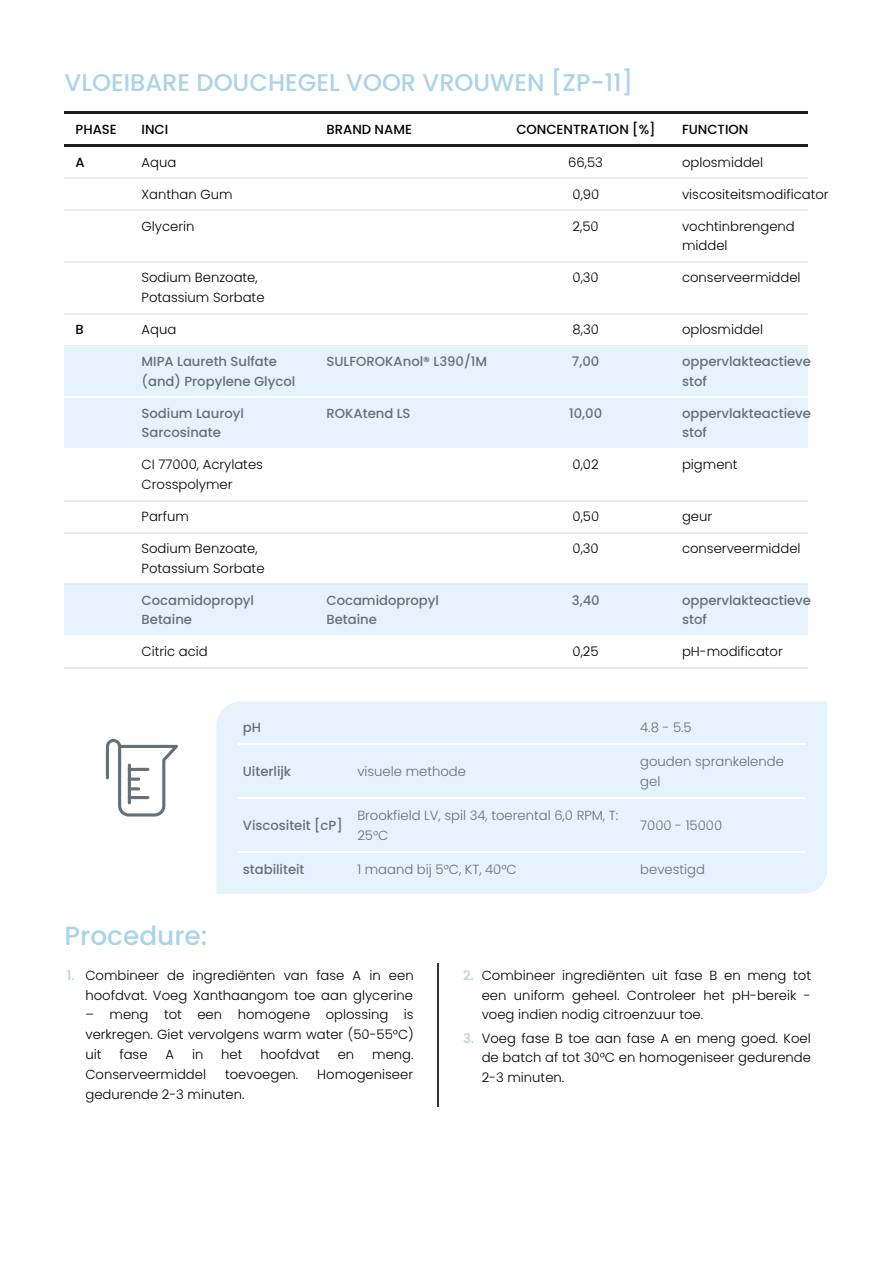
<style>
.page{position:relative;width:893px;height:1263px;background:#fff}
.page>*{position:absolute;margin:0;border:0;box-sizing:border-box;transform-origin:0 0}
.t1{font:500 26.4px "Poppins";letter-spacing:.005em;color:#abd3ea}
.t2{font:24.15px "Medium Poppins";letter-spacing:.005em;color:#abd3ea}
.t3{font:13.2px/19.8px "Light Poppins";letter-spacing:.005em;color:#000}
.t4{font:500 13.2px/19.8px "Poppins";letter-spacing:.005em;color:#657079}
.t5{font:13.2px/19.8px "Light Poppins";letter-spacing:.005em;color:#657079}
.t6{font:500 13.2px "Poppins";letter-spacing:.005em;color:#000}
.s1{font-family:"Poppins";font-weight:500;color:#abd3ea}
</style>
<div class="page">
<hr style="left:64px;top:112px;width:743px;height:2px;background:#1d1d1b">
<hr style="left:64px;top:145px;width:743px;height:2px;background:#1d1d1b">
<hr style="left:64px;top:178px;width:743px;height:1px;background:#e7ebeb">
<hr style="left:64px;top:210px;width:743px;height:1px;background:#e7ebeb">
<hr style="left:64px;top:261px;width:743px;height:2px;background:#e7ebeb">
<hr style="left:64px;top:313px;width:743px;height:1px;background:#e7ebeb">
<hr style="left:64px;top:345px;width:743px;height:1px;background:#e7ebeb">
<div style="left:64px;top:346px;width:743px;height:52px;background:#e5f3fd"></div>
<hr style="left:64px;top:397px;width:743px;height:1px;background:#fff">
<div style="left:64px;top:398px;width:743px;height:52px;background:#e5f3fd"></div>
<hr style="left:64px;top:448px;width:743px;height:2px;background:#fff">
<hr style="left:64px;top:500px;width:743px;height:1px;background:#e7ebeb">
<hr style="left:64px;top:532px;width:743px;height:1px;background:#e7ebeb">
<hr style="left:64px;top:584px;width:743px;height:1px;background:#e7ebeb">
<div style="left:64px;top:585px;width:743px;height:52px;background:#e5f3fd"></div>
<hr style="left:64px;top:635px;width:743px;height:2px;background:#fff">
<hr style="left:64px;top:667px;width:743px;height:1px;background:#e7ebeb">
<div style="left:216px;top:701px;width:611px;height:193px;background:#e5f3fd"></div>
<hr style="left:238px;top:743px;width:115px;height:1px;background:#fff">
<hr style="left:353px;top:743px;width:282px;height:1px;background:#fff">
<hr style="left:635px;top:743px;width:170px;height:1px;background:#fff">
<hr style="left:238px;top:797px;width:115px;height:1px;background:#fff">
<hr style="left:353px;top:797px;width:282px;height:1px;background:#fff">
<hr style="left:635px;top:797px;width:170px;height:1px;background:#fff">
<hr style="left:238px;top:851px;width:115px;height:1px;background:#fff">
<hr style="left:353px;top:851px;width:282px;height:1px;background:#fff">
<hr style="left:635px;top:851px;width:170px;height:1px;background:#fff">
<hr style="left:437px;top:963px;width:2px;height:143px;background:#333">
<svg style="left:106px;top:739px;width:72px;height:78px"></svg>
<hr style="left:128px;top:768px;width:21px;height:3px;background:#657079;border-radius:2px">
<h2 class="t2" style="left:64px;top:66px;width:570px">VLOEIBARE DOUCHEGEL VOOR VROUWEN [ZP-11]</h2>
<p class="t6" style="left:76px;top:120px;width:43px">PHASE</p>
<p class="t6" style="left:142px;top:120px;width:28px">INCI</p>
<p class="t6" style="left:326px;top:120px;width:87px">BRAND NAME</p>
<p class="t6" style="left:516px;top:120px;width:141px">CONCENTRATION [%]</p>
<p class="t6" style="left:682px;top:120px;width:68px">FUNCTION</p>
<p class="t6" style="left:76px;top:153px;width:11px">A</p>
<p class="t3" style="left:142px;top:152px;width:36px">Aqua</p>
<p class="t3" style="left:568px;top:152px;width:36px">66,53</p>
<p class="t3" style="left:682px;top:152px;width:83px">oplosmiddel</p>
<p class="t3" style="left:142px;top:184px;width:92px">Xanthan Gum</p>
<p class="t3" style="left:572px;top:184px;width:28px">0,90</p>
<p class="t3" style="left:682px;top:184px;width:148px">viscositeitsmodificator</p>
<p class="t3" style="left:142px;top:216px;width:54px">Glycerin</p>
<p class="t3" style="left:572px;top:216px;width:28px">2,50</p>
<p class="t3" style="left:682px;top:216px;width:114px">vochtinbrengend middel</p>
<p class="t3" style="left:142px;top:268px;width:124px">Sodium Benzoate,<br>Potassium Sorbate</p>
<p class="t3" style="left:572px;top:268px;width:28px">0,30</p>
<p class="t3" style="left:682px;top:268px;width:120px">conserveermiddel</p>
<p class="t6" style="left:76px;top:320px;width:10px">B</p>
<p class="t3" style="left:142px;top:320px;width:36px">Aqua</p>
<p class="t3" style="left:572px;top:320px;width:28px">8,30</p>
<p class="t3" style="left:682px;top:320px;width:83px">oplosmiddel</p>
<p class="t4" style="left:142px;top:351px;width:155px">MIPA Laureth Sulfate (and) Propylene Glycol</p>
<p class="t4" style="left:326px;top:351px;width:162px">SULFOROKAnol® L390/1M</p>
<p class="t4" style="left:572px;top:351px;width:29px">7,00</p>
<p class="t4" style="left:682px;top:351px;width:130px">oppervlakteactieve stof</p>
<p class="t4" style="left:142px;top:403px;width:104px">Sodium Lauroyl<br>Sarcosinate</p>
<p class="t4" style="left:326px;top:403px;width:85px">ROKAtend LS</p>
<p class="t4" style="left:569px;top:403px;width:34px">10,00</p>
<p class="t4" style="left:682px;top:403px;width:130px">oppervlakteactieve stof</p>
<p class="t3" style="left:142px;top:455px;width:123px">CI 77000, Acrylates<br>Crosspolymer</p>
<p class="t3" style="left:572px;top:455px;width:28px">0,02</p>
<p class="t3" style="left:682px;top:455px;width:57px">pigment</p>
<p class="t3" style="left:142px;top:507px;width:49px">Parfum</p>
<p class="t3" style="left:572px;top:507px;width:28px">0,50</p>
<p class="t3" style="left:682px;top:507px;width:32px">geur</p>
<p class="t3" style="left:142px;top:538px;width:124px">Sodium Benzoate,<br>Potassium Sorbate</p>
<p class="t3" style="left:572px;top:538px;width:28px">0,30</p>
<p class="t3" style="left:682px;top:538px;width:120px">conserveermiddel</p>
<p class="t4" style="left:142px;top:590px;width:114px">Cocamidopropyl<br>Betaine</p>
<p class="t4" style="left:326px;top:590px;width:114px">Cocamidopropyl<br>Betaine</p>
<p class="t4" style="left:572px;top:590px;width:29px">3,40</p>
<p class="t4" style="left:682px;top:590px;width:130px">oppervlakteactieve stof</p>
<p class="t3" style="left:142px;top:642px;width:68px">Citric acid</p>
<p class="t3" style="left:572px;top:642px;width:28px">0,25</p>
<p class="t3" style="left:682px;top:642px;width:102px">pH-modificator</p>
<p class="t4" style="left:243px;top:718px;width:20px">pH</p>
<p class="t5" style="left:640px;top:718px;width:53px">4.8 - 5.5</p>
<p class="t4" style="left:243px;top:762px;width:50px">Uiterlijk</p>
<p class="t5" style="left:357px;top:762px;width:110px">visuele methode</p>
<p class="t5" style="left:640px;top:752px;width:145px">gouden sprankelende gel</p>
<p class="t4" style="left:243px;top:816px;width:101px">Viscositeit [cP]</p>
<p class="t5" style="left:357px;top:806px;width:262px">Brookfield LV, spil 34, toerental 6,0 RPM, T:<br>25°C</p>
<p class="t5" style="left:640px;top:816px;width:83px">7000 - 15000</p>
<p class="t4" style="left:243px;top:860px;width:63px">stabiliteit</p>
<p class="t5" style="left:357px;top:860px;width:161px">1 maand bij 5°C, KT, 40°C</p>
<p class="t5" style="left:640px;top:860px;width:66px">bevestigd</p>
<h1 class="t1" style="left:64px;top:917px;width:144px">Procedure:</h1>
<p class="t3" style="left:67px;top:965px;width:348px;text-align:right"><span class="s1">1.</span> Combineer de ingrediënten van fase A in een hoofdvat. Voeg Xanthaangom toe aan glycerine</p>
<p class="t3" style="left:85px;top:1005px;width:330px;text-align:justify">– meng tot een homogene oplossing is verkregen. Giet vervolgens warm water (50-55°C) uit</p>
<p class="t3" style="left:119px;top:1045px;width:30px">fase</p>
<p class="t3" style="left:165px;top:1045px;width:10px">A</p>
<p class="t3" style="left:192px;top:1045px;width:13px">in</p>
<p class="t3" style="left:221px;top:1045px;width:23px">het</p>
<p class="t3" style="left:260px;top:1045px;width:61px">hoofdvat</p>
<p class="t3" style="left:338px;top:1045px;width:18px">en</p>
<p class="t3" style="left:372px;top:1045px;width:43px">meng.</p>
<p class="t3" style="left:85px;top:1064px;width:122px">Conserveermiddel</p>
<p class="t3" style="left:225px;top:1064px;width:75px">toevoegen.</p>
<p class="t3" style="left:317px;top:1064px;width:97px">Homogeniseer</p>
<p class="t3" style="left:85px;top:1084px;width:160px">gedurende 2-3 minuten.</p>
<p class="t3" style="left:481px;top:965px;width:331px;text-align:justify;text-indent:-19px"><span class="s1">2.</span> Combineer ingrediënten uit fase B en meng tot een uniform geheel. Controleer het pH-bereik - voeg indien nodig citroenzuur toe.</p>
<p class="t3" style="left:481px;top:1028px;width:331px;text-align:justify;text-indent:-19px"><span class="s1">3.</span> Voeg fase B toe aan fase A en meng goed. Koel de batch af tot 30°C en homogeniseer gedurende 2-3 minuten.</p>
</div>
